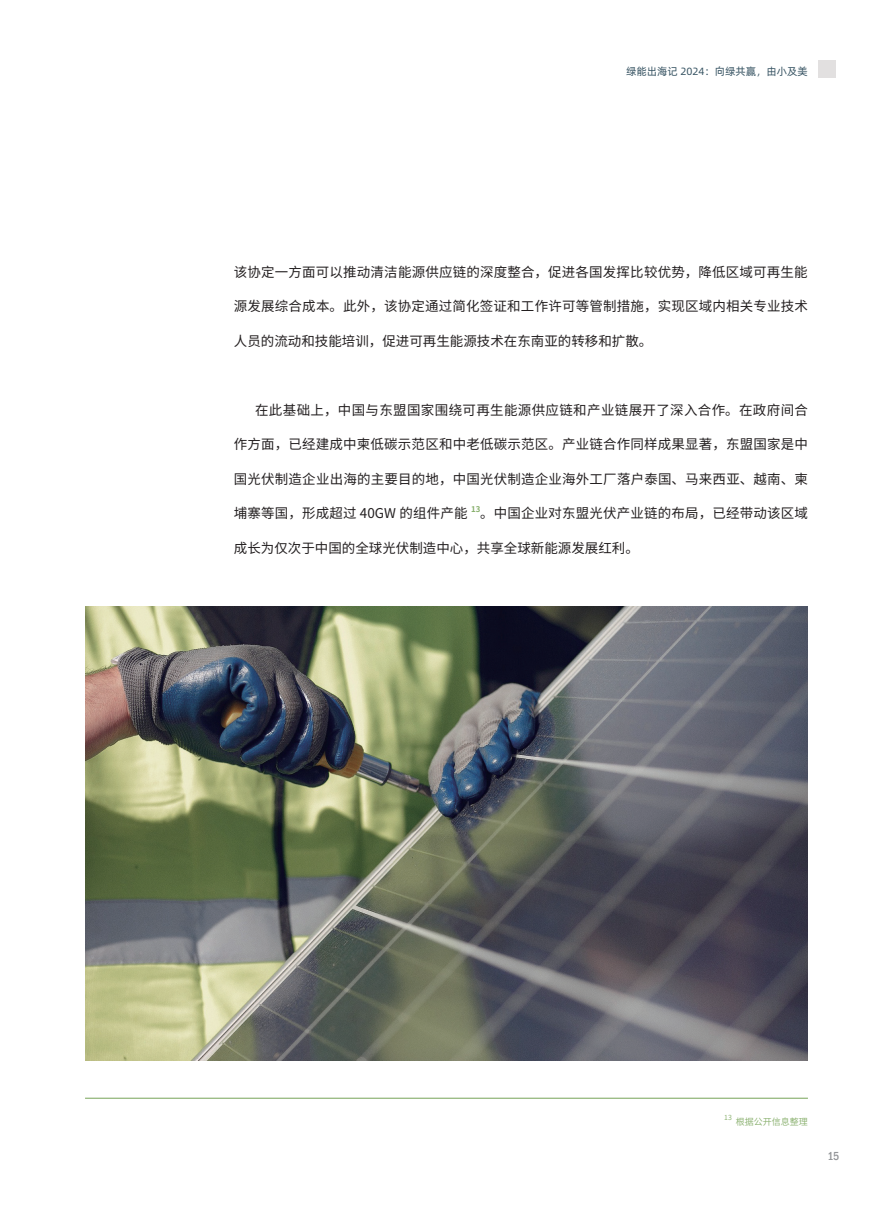
<style>
.page{position:relative;width:893px;height:1212px;background:#fff}
.page>*{position:absolute;margin:0;border:0;box-sizing:border-box;transform-origin:0 0}
.t1{font:13.5px "Source Han Sans CN";letter-spacing:.015em;color:#231f20}
.t2{font:500 condensed 12px "Franklin Gothic";color:#939598}
.t3{font:10.5px "Alibaba Pu Hui Ti";color:#355261}
.t4{font:9px "Source Han Sans CN";color:#86ae6a}
.t5{font:700 7.8px "Source Han Sans CN";color:#86ae6a}
.t6{font:7.05px "Source Han Sans CN";color:#86ae6a}
</style>
<div class="page">
<div style="left:818px;top:61px;width:17px;height:17px;background:#e2e0e0"></div>
<hr style="left:85px;top:1098px;width:723px;height:1px;background:#86ae6a">
<img style="left:85px;top:606px;width:723px;height:454px">
<p class="t3" style="left:626px;top:63px;width:183px">绿能出海记 2024：向绿共赢，由小及美</p>
<p class="t1" style="left:234px;top:264px;width:575px">该协定一方面可以推动清洁能源供应链的深度整合，促进各国发挥比较优势，降低区域可再生能</p>
<p class="t1" style="left:234px;top:299px;width:576px">源发展综合成本。此外，该协定通过简化签证和工作许可等管制措施，实现区域内相关专业技术</p>
<p class="t1" style="left:234px;top:333px;width:420px">人员的流动和技能培训，促进可再生能源技术在东南亚的转移和扩散。</p>
<p class="t1" style="left:255px;top:402px;width:554px">在此基础上，中国与东盟国家围绕可再生能源供应链和产业链展开了深入合作。在政府间合</p>
<p class="t1" style="left:234px;top:437px;width:576px">作方面，已经建成中柬低碳示范区和中老低碳示范区。产业链合作同样成果显著，东盟国家是中</p>
<p class="t1" style="left:234px;top:471px;width:575px">国光伏制造企业出海的主要目的地，中国光伏制造企业海外工厂落户泰国、马来西亚、越南、柬</p>
<p class="t1" style="left:234px;top:506px;width:235px">埔寨等国，形成超过 40GW 的组件产能</p>
<p class="t5" style="left:471px;top:504px;width:11px">13</p>
<p class="t1" style="left:480px;top:506px;width:329px">。中国企业对东盟光伏产业链的布局，已经带动该区域</p>
<p class="t1" style="left:234px;top:540px;width:406px">成长为仅次于中国的全球光伏制造中心，共享全球新能源发展红利。</p>
<p class="t6" style="left:724px;top:1113px;width:9px">13</p>
<p class="t4" style="left:736px;top:1116px;width:74px">根据公开信息整理</p>
<p class="t2" style="left:827px;top:1148px;width:13px">15</p>
</div>
